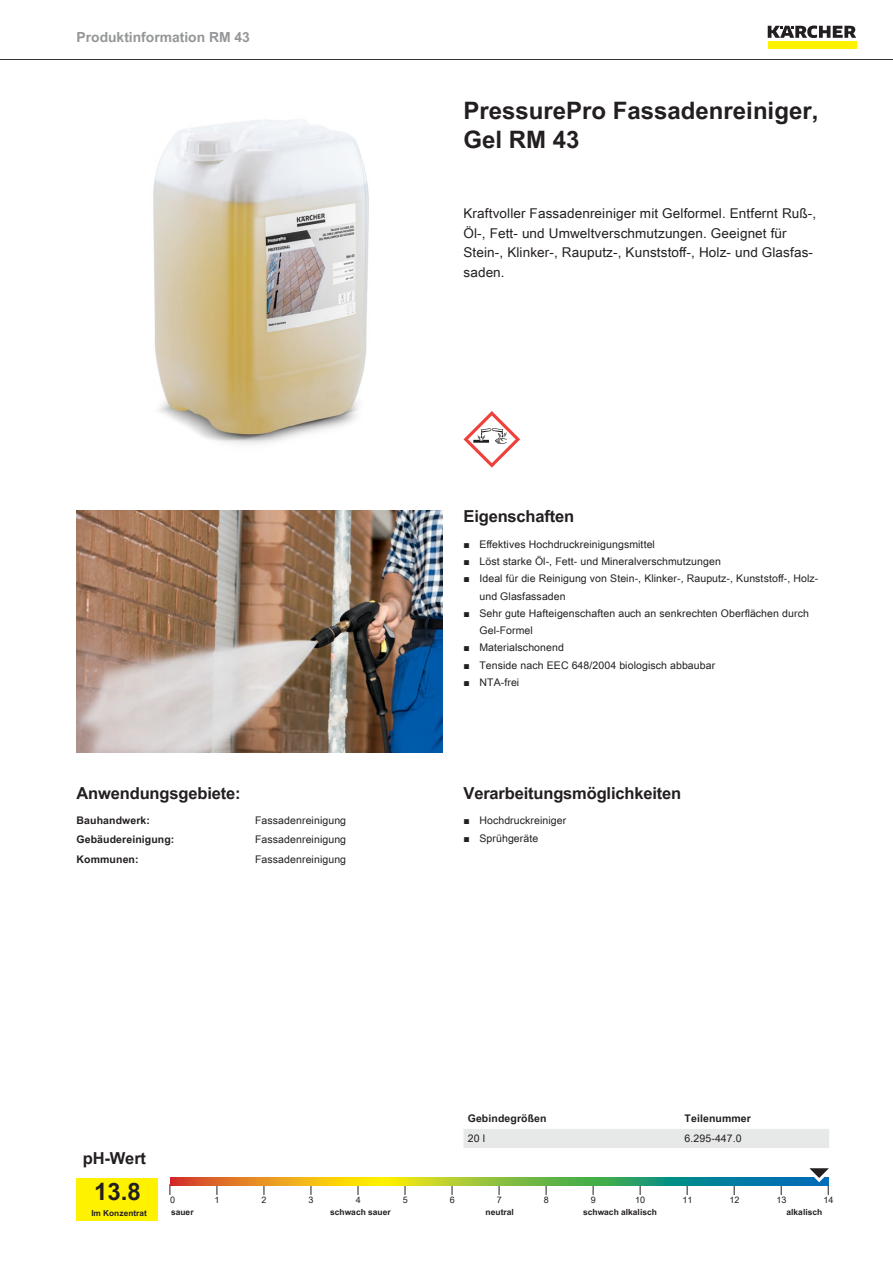
<style>
.page{position:relative;width:893px;height:1263px;background:#fff}
.page>*{position:absolute;margin:0;border:0;box-sizing:border-box;transform-origin:0 0}
.t1{font:700 24px/28.8px "Arial Unicode MS";color:#231f20}
.t2{font:700 16.5px "Arial Unicode MS";letter-spacing:-.01em;color:#231f20}
.t3{font:700 13.8px "Arial Unicode MS";color:#949698}
.t4{font:13.5px/19.5px "Arial Unicode MS";letter-spacing:.01em;color:#231f20}
.t5{font:10.5px/17.2px "Arial Unicode MS";letter-spacing:.01em;color:#231f20}
.t6{font:700 10.5px "Arial Unicode MS";letter-spacing:.01em;color:#231f20}
.t7{font:9px "Arial Unicode MS";color:#231f20}
.t8{font:700 8.4px "Arial Unicode MS";color:#231f20}
.t9{font:700 8.25px "Arial Unicode MS";color:#231f20}
.s1{font-family:"Arial"}
</style>
<div class="page">
<hr style="left:0;top:59px;width:893px;height:1px;background:#231f20">
<div style="left:768px;top:42px;width:88px;height:7px;background:#fff200"></div>
<svg style="left:768px;top:26px;width:88px;height:12px"></svg>
<img style="left:153px;top:119px;width:216px;height:325px">
<svg style="left:463px;top:411px;width:57px;height:57px"></svg>
<img style="left:77px;top:510px;width:365px;height:243px">
<div style="left:77px;top:1178px;width:81px;height:42px;background:#fff200"></div>
<svg style="left:170px;top:1178px;width:631px;height:8px;background:#88a447"></svg>
<svg style="left:801px;top:1168px;width:28px;height:27px"></svg>
<div style="left:463px;top:1129px;width:366px;height:19px;background:#e7e8e8"></div>
<h3 class="t3" style="left:77px;top:27px;width:175px">Produktinformation RM 43</h3>
<h2 class="t2" style="left:77px;top:780px;width:166px">Anwendungsgebiete:</h2>
<p class="t6" style="left:77px;top:812px;width:75px">Bauhandwerk:</p>
<p class="t5" style="left:255px;top:811px;width:92px">Fassadenreinigung</p>
<p class="t6" style="left:77px;top:832px;width:99px">Gebäudereinigung:</p>
<p class="t5" style="left:255px;top:831px;width:92px">Fassadenreinigung</p>
<p class="t6" style="left:77px;top:851px;width:64px">Kommunen:</p>
<p class="t5" style="left:255px;top:850px;width:92px">Fassadenreinigung</p>
<h1 class="t1" style="left:463px;top:97px;width:356px">PressurePro Fassadenreiniger,<br>Gel RM 43</h1>
<p class="t4" style="left:463px;top:203px;width:354px">Kraftvoller Fassadenreiniger mit Gelformel. Entfernt Ruß-, Öl-, Fett- und Umweltverschmutzungen. Geeignet für Stein-, Klinker-, Rauputz-, Kunststoff-, Holz- und Glasfas&shy;saden.</p>
<h2 class="t2" style="left:463px;top:504px;width:112px">Eigenschaften</h2>
<p class="t5" style="left:463px;top:535px;width:193px"><span class="s1">■</span> Effektives Hochdruckreinigungsmittel</p>
<p class="t5" style="left:463px;top:553px;width:259px"><span class="s1">■</span> Löst starke Öl-, Fett- und Mineralverschmutzungen</p>
<p class="t5" style="left:479px;top:570px;width:340px;text-indent:-16px"><span class="s1">■</span> Ideal für die Reinigung von Stein-, Klinker-, Rauputz-, Kunststoff-, Holz&shy;und Glasfassaden</p>
<p class="t5" style="left:479px;top:604px;width:331px;text-indent:-16px"><span class="s1">■</span> Sehr gute Hafteigenschaften auch an senkrechten Oberflächen durch<br>Gel-Formel</p>
<p class="t5" style="left:463px;top:639px;width:102px"><span class="s1">■</span> Materialschonend</p>
<p class="t5" style="left:463px;top:656px;width:253px"><span class="s1">■</span> Tenside nach EEC 648/2004 biologisch abbaubar</p>
<p class="t5" style="left:463px;top:673px;width:57px"><span class="s1">■</span> NTA-frei</p>
<h2 class="t2" style="left:463px;top:780px;width:219px">Verarbeitungsmöglichkeiten</h2>
<p class="t5" style="left:463px;top:812px;width:104px"><span class="s1">■</span> Hochdruckreiniger</p>
<p class="t5" style="left:463px;top:829px;width:76px"><span class="s1">■</span> Sprühgeräte</p>
<p class="t6" style="left:468px;top:1111px;width:80px">Gebindegrößen</p>
<p class="t6" style="left:685px;top:1111px;width:68px">Teilenummer</p>
<p class="t5" style="left:468px;top:1129px;width:19px">20 l</p>
<p class="t5" style="left:685px;top:1129px;width:59px">6.295-447.0</p>
<h2 class="t2" style="left:83px;top:1146px;width:65px">pH-Wert</h2>
<h1 class="t1" style="left:94px;top:1178px;width:48px">13.8</h1>
<p class="t7" style="left:170px;top:1193px;width:7px">0</p>
<p class="t7" style="left:215px;top:1193px;width:7px">1</p>
<p class="t7" style="left:262px;top:1193px;width:7px">2</p>
<p class="t7" style="left:309px;top:1193px;width:7px">3</p>
<p class="t7" style="left:356px;top:1193px;width:7px">4</p>
<p class="t7" style="left:403px;top:1193px;width:7px">5</p>
<p class="t7" style="left:450px;top:1193px;width:7px">6</p>
<p class="t7" style="left:497px;top:1193px;width:7px">7</p>
<p class="t7" style="left:544px;top:1193px;width:7px">8</p>
<p class="t7" style="left:591px;top:1193px;width:7px">9</p>
<p class="t7" style="left:635px;top:1193px;width:12px">10</p>
<p class="t7" style="left:682px;top:1193px;width:12px">11</p>
<p class="t7" style="left:729px;top:1193px;width:12px">12</p>
<p class="t7" style="left:776px;top:1193px;width:12px">13</p>
<p class="t7" style="left:823px;top:1193px;width:12px">14</p>
<p class="t9" style="left:91px;top:1207px;width:57px">Im Konzentrat</p>
<p class="t8" style="left:171px;top:1206px;width:24px">sauer</p>
<p class="t8" style="left:330px;top:1206px;width:62px">schwach sauer</p>
<p class="t8" style="left:486px;top:1206px;width:30px">neutral</p>
<p class="t8" style="left:583px;top:1206px;width:75px">schwach alkalisch</p>
<p class="t8" style="left:786px;top:1206px;width:37px">alkalisch</p>
</div>
